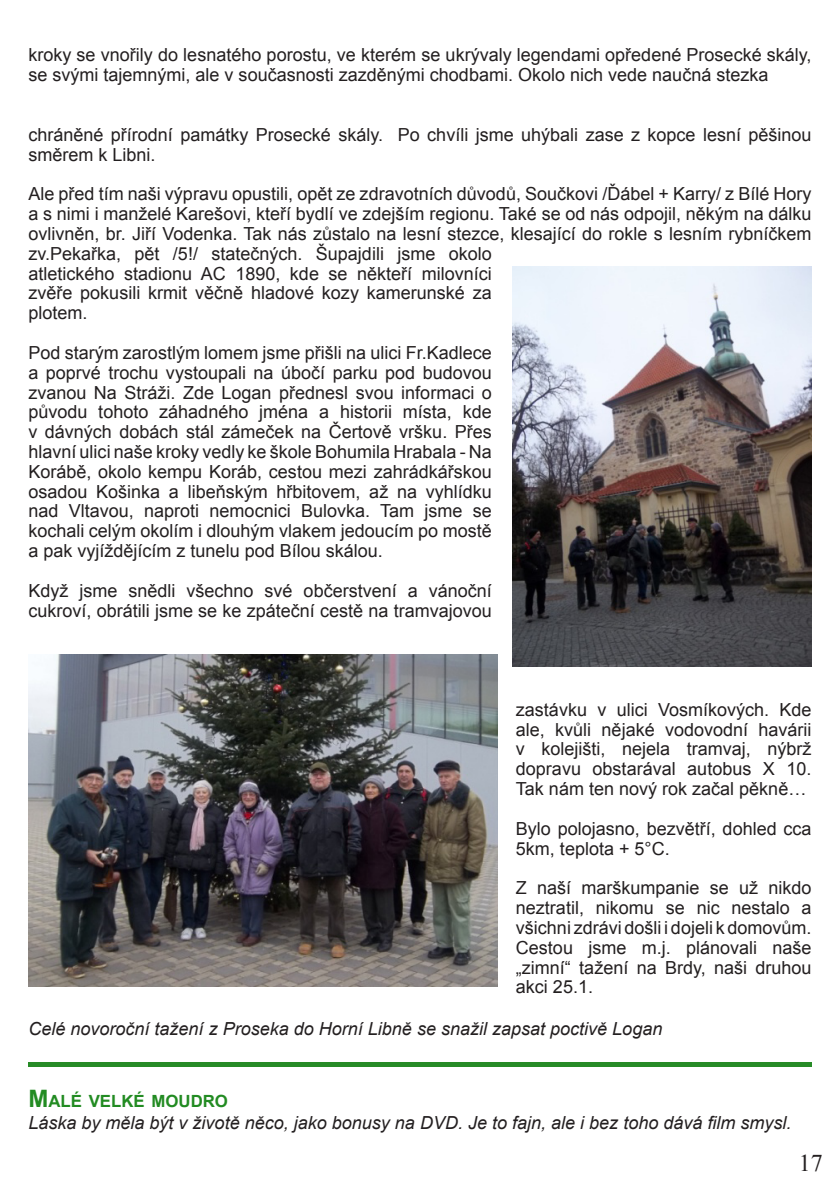
<style>
.page{position:relative;width:840px;height:1191px;background:#fff}
.page>*{position:absolute;margin:0;border:0;box-sizing:border-box;transform-origin:0 0}
.t1{font:24px "Times New Roman";color:#231f20}
.t2{font:18px/19.8px "Arial";color:#231f20}
.t3{font:italic 18px "Arial";color:#231f20}
.t4{font:700 16.8px "Arial";color:#228b22}
.s1{font-size:24px}
</style>
<div class="page">
<img style="left:512px;top:266px;width:299px;height:400px">
<img style="left:28px;top:654px;width:469px;height:332px">
<hr style="left:28px;top:1062px;width:783px;height:4px;background:#278b27">
<p class="t2" style="left:28px;top:45px;width:784px">kroky se vnořily do lesnatého porostu, ve kterém se ukrývaly legendami opředené Prosecké skály, se svými tajemnými, ale v současnosti zazděnými chodbami. Okolo nich vede naučná stezka</p>
<p class="t2" style="left:28px;top:125px;width:784px">chráněné přírodní památky Prosecké skály. Po chvíli jsme uhýbali zase z kopce lesní pěšinou směrem k Libni.</p>
<p class="t2" style="left:28px;top:184px;width:784px">Ale před tím naši výpravu opustili, opět ze zdravotních důvodů, Součkovi /Ďábel + Karry/ z Bílé Hory a s nimi i manželé Karešovi, kteří bydlí ve zdejším regionu. Také se od nás odpojil, někým na dálku ovlivněn, br. Jiří Vodenka. Tak nás zůstalo na lesní stezce, klesající do rokle s lesním rybníčkem zv.Pekařka, pět /5!/ statečných. Šupajdili jsme okolo<br>atletického stadionu AC 1890, kde se někteří milovníci<br>zvěře pokusili krmit věčně hladové kozy kamerunské za<br>plotem.</p>
<p class="t2" style="left:28px;top:343px;width:465px;text-align:justify">Pod starým zarostlým lomem jsme přišli na ulici Fr.Kadlece a poprvé trochu vystoupali na úbočí parku pod budovou zvanou Na Stráži. Zde Logan přednesl svou informaci o původu tohoto záhadného jména a historii místa, kde v dávných dobách stál zámeček na Čertově vršku. Přes hlavní ulici naše kroky vedly ke škole Bohumila Hrabala - Na Korábě, okolo kempu Koráb, cestou mezi zahrádkářskou osadou Košinka a libeňským hřbitovem, až na vyhlídku nad Vltavou, naproti nemocnici Bulovka. Tam jsme se kochali celým okolím i dlouhým vlakem jedoucím po mostě a pak vyjíždějícím z tunelu pod Bílou skálou.</p>
<p class="t2" style="left:28px;top:581px;width:465px">Když jsme snědli všechno své občerstvení a vánoční cukroví, obrátili jsme se ke zpáteční cestě na tramvajovou</p>
<p class="t2" style="left:515px;top:699px;width:297px;text-align:justify">zastávku v ulici Vosmíkových. Kde ale, kvůli nějaké vodovodní havárii v kolejišti, nejela tramvaj, nýbrž dopravu obstarával autobus X 10.<br>Tak nám ten nový rok začal pěkně…</p>
<p class="t2" style="left:515px;top:818px;width:297px">Bylo polojasno, bezvětří, dohled cca<br>5km, teplota + 5°C.</p>
<p class="t2" style="left:515px;top:878px;width:297px;text-align:justify">Z naší marškumpanie se už nikdo neztratil, nikomu se nic nestalo a všichni zdrávi došli i dojeli k domovům.<br>Cestou jsme m.j. plánovali naše „zimní“ tažení na Brdy, naši druhou akci 25.1.</p>
<p class="t3" style="left:28px;top:1017px;width:635px">Celé novoroční tažení z Proseka do Horní Libně se snažil zapsat poctivě Logan</p>
<p class="t4" style="left:28px;top:1090px;width:201px"><span class="s1">M</span>ALÉ VELKÉ MOUDRO</p>
<p class="t3" style="left:28px;top:1110px;width:764px">Láska by měla být v životě něco, jako bonusy na DVD. Je to fajn, ale i bez toho dává film smysl.</p>
<h1 class="t1" style="left:798px;top:1146px;width:25px">17</h1>
</div>
